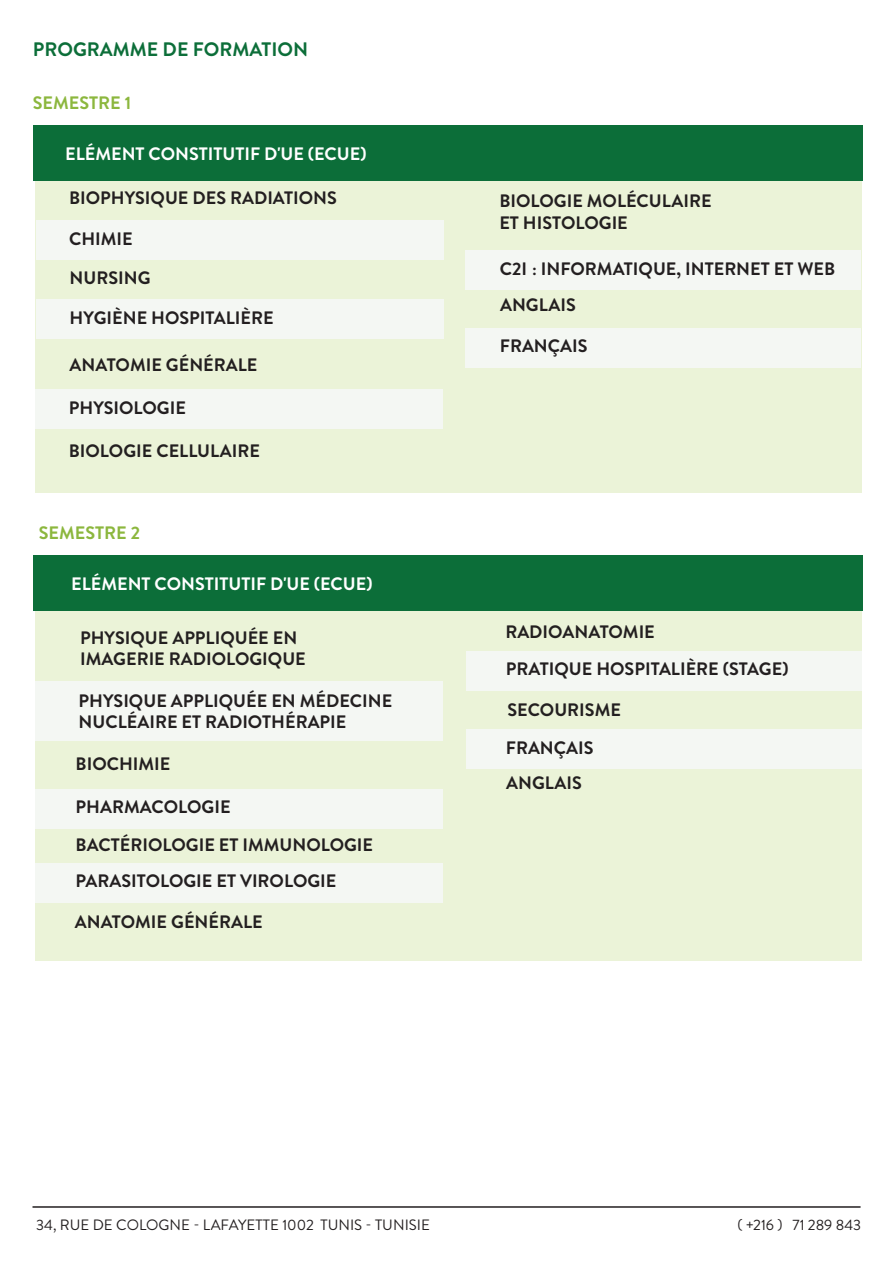
<style>
.page{position:relative;width:893px;height:1263px;background:#fff}
.page>*{position:absolute;margin:0;border:0;box-sizing:border-box;transform-origin:0 0}
.t1{font:700 19.5px "Brandon Grotesque";color:#0c6e39}
.t2{font:700 18px/21.6px "Brandon Grotesque";color:#231f20}
.t3{font:700 18px "Brandon Grotesque";color:#fff}
.t4{font:700 18px "Brandon Grotesque";color:#8cb73e}
.t5{font:15px "Brandon Grotesque";color:#231f20}
</style>
<div class="page">
<div style="left:35px;top:125px;width:827px;height:367px;background:#ebf3d8"></div>
<div style="left:34px;top:125px;width:829px;height:56px;background:#0c6e39"></div>
<hr style="left:33px;top:1206px;width:828px;height:2px;background:#231f20">
<div style="left:36px;top:221px;width:408px;height:39px;background:#f4f7f3"></div>
<div style="left:36px;top:300px;width:408px;height:39px;background:#f4f7f3"></div>
<div style="left:35px;top:390px;width:408px;height:39px;background:#f4f7f3"></div>
<div style="left:465px;top:251px;width:396px;height:39px;background:#f4f7f3"></div>
<div style="left:465px;top:329px;width:396px;height:39px;background:#f4f7f3"></div>
<div style="left:35px;top:556px;width:827px;height:405px;background:#ebf3d8"></div>
<div style="left:34px;top:556px;width:829px;height:55px;background:#0c6e39"></div>
<div style="left:35px;top:681px;width:408px;height:60px;background:#f4f7f3"></div>
<div style="left:35px;top:789px;width:408px;height:39px;background:#f4f7f3"></div>
<div style="left:35px;top:863px;width:408px;height:39px;background:#f4f7f3"></div>
<div style="left:467px;top:651px;width:395px;height:39px;background:#f4f7f3"></div>
<div style="left:467px;top:729px;width:395px;height:39px;background:#f4f7f3"></div>
<p class="t1" style="left:33px;top:35px;width:277px">PROGRAMME DE FORMATION</p>
<p class="t4" style="left:33px;top:90px;width:100px">SEMESTRE 1</p>
<p class="t3" style="left:65px;top:141px;width:303px">ELÉMENT CONSTITUTIF D'UE (ECUE)</p>
<p class="t2" style="left:69px;top:187px;width:269px">BIOPHYSIQUE DES RADIATIONS</p>
<p class="t2" style="left:69px;top:219px;width:83px;line-height:39.3px">CHIMIE<br>NURSING</p>
<p class="t2" style="left:70px;top:307px;width:206px">HYGIÈNE HOSPITALIÈRE</p>
<p class="t2" style="left:70px;top:354px;width:189px">ANATOMIE GÉNÉRALE</p>
<p class="t2" style="left:69px;top:397px;width:119px">PHYSIOLOGIE</p>
<p class="t2" style="left:69px;top:440px;width:193px">BIOLOGIE CELLULAIRE</p>
<p class="t4" style="left:39px;top:520px;width:103px">SEMESTRE 2</p>
<p class="t3" style="left:71px;top:572px;width:303px">ELÉMENT CONSTITUTIF D'UE (ECUE)</p>
<p class="t2" style="left:80px;top:627px;width:227px">PHYSIQUE APPLIQUÉE EN<br>IMAGERIE RADIOLOGIQUE</p>
<p class="t2" style="left:79px;top:690px;width:315px">PHYSIQUE APPLIQUÉE EN MÉDECINE<br>NUCLÉAIRE ET RADIOTHÉRAPIE</p>
<p class="t2" style="left:76px;top:753px;width:96px">BIOCHIMIE</p>
<p class="t2" style="left:76px;top:788px;width:299px;line-height:38.4px">PHARMACOLOGIE<br>BACTÉRIOLOGIE ET IMMUNOLOGIE</p>
<p class="t2" style="left:76px;top:870px;width:262px">PARASITOLOGIE ET VIROLOGIE</p>
<p class="t2" style="left:75px;top:911px;width:189px">ANATOMIE GÉNÉRALE</p>
<p class="t2" style="left:499px;top:190px;width:214px">BIOLOGIE MOLÉCULAIRE<br>ET HISTOLOGIE</p>
<p class="t2" style="left:500px;top:258px;width:337px">C2I : INFORMATIQUE, INTERNET ET WEB</p>
<p class="t2" style="left:500px;top:294px;width:77px">ANGLAIS</p>
<p class="t2" style="left:500px;top:336px;width:89px">FRANÇAIS</p>
<p class="t2" style="left:505px;top:613px;width:285px;line-height:37.5px">RADIOANATOMIE<br>PRATIQUE HOSPITALIÈRE (STAGE)</p>
<p class="t2" style="left:507px;top:699px;width:115px">SECOURISME</p>
<p class="t2" style="left:506px;top:737px;width:89px">FRANÇAIS</p>
<p class="t2" style="left:506px;top:773px;width:77px">ANGLAIS</p>
<p class="t5" style="left:36px;top:1214px;width:395px">34, RUE DE COLOGNE - LAFAYETTE 1002 TUNIS - TUNISIE</p>
<p class="t5" style="left:738px;top:1214px;width:125px">( +216 ) 71 289 843</p>
</div>
